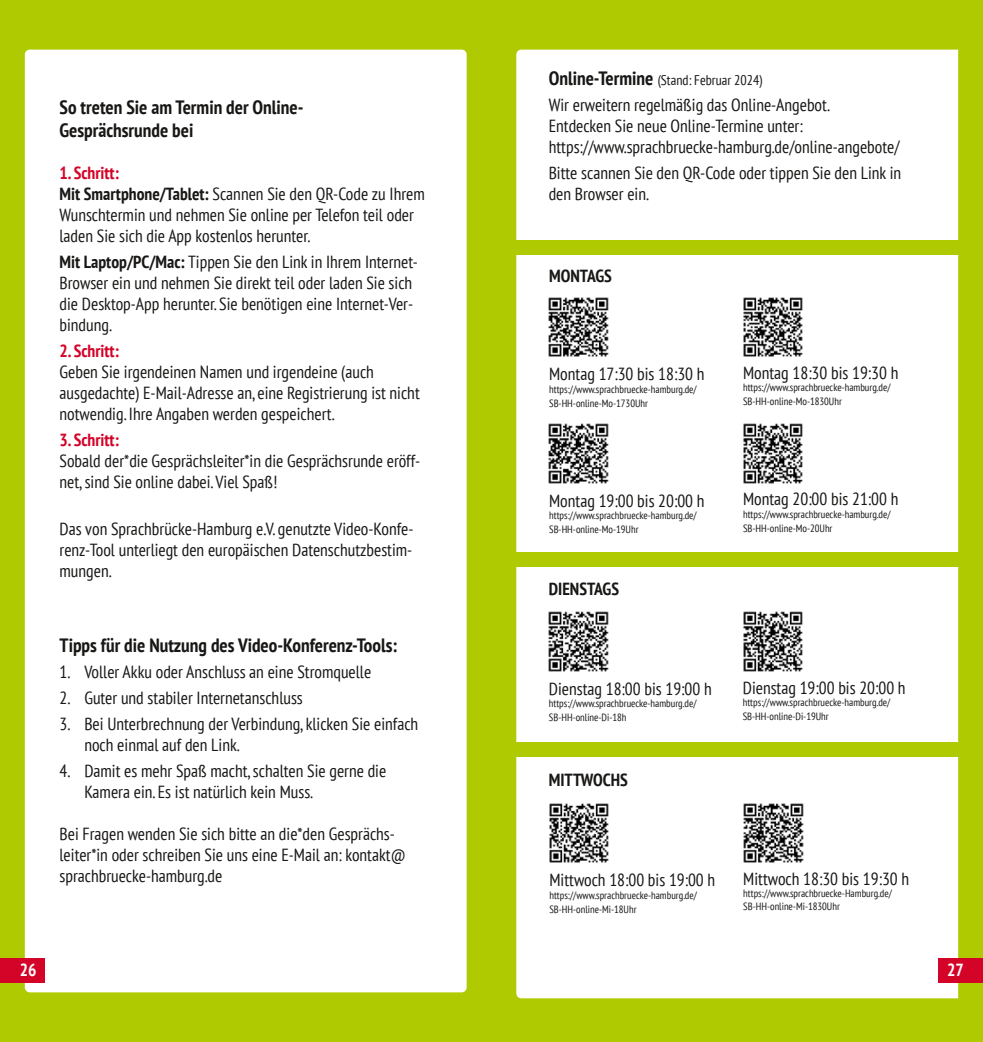
<style>
.page{position:relative;width:983px;height:1042px;background:#fff}
.page>*{position:absolute;margin:0;border:0;box-sizing:border-box;transform-origin:0 0}
.t1{font:700 condensed 19.25px/23.1px "PT Sans";color:#181716}
.t2{font:condensed 17.5px/21px "PT Sans";color:#181716}
.t3{font:700 condensed 17.5px "PT Sans";color:#181716}
.t4{font:700 condensed 17.5px "PT Sans";color:#d40328}
.t5{font:700 condensed 17.5px "PT Sans";color:#fff}
.t6{font:condensed 14px "PT Sans";color:#181716}
.t7{font:condensed 10.5px/14px "PT Sans";color:#181716}
.s1{font-weight:700;color:#d40328}
.s2{font-weight:700}
.s3{font-weight:700;font-size:19.25px}
</style>
<div class="page">
<div style="left:0;top:0;width:982px;height:1042px;background:#afca00"></div>
<div style="left:25px;top:50px;width:441px;height:942px;background:#fff;border-radius:5px"></div>
<div style="left:516px;top:50px;width:441px;height:948px;background:#fff"></div>
<div style="left:0;top:957px;width:45px;height:25px;background:#d40328"></div>
<div style="left:938px;top:957px;width:44px;height:25px;background:#d40328"></div>
<img style="left:540px;top:289px;width:76px;height:76px">
<img style="left:540px;top:416px;width:76px;height:75px">
<img style="left:540px;top:604px;width:76px;height:75px">
<img style="left:541px;top:795px;width:75px;height:75px">
<img style="left:735px;top:289px;width:75px;height:76px">
<img style="left:735px;top:416px;width:75px;height:75px">
<img style="left:735px;top:604px;width:75px;height:75px">
<img style="left:735px;top:795px;width:75px;height:75px">
<div style="left:476px;top:552px;width:506px;height:15px;background:#afca00"></div>
<div style="left:476px;top:742px;width:506px;height:15px;background:#afca00"></div>
<div style="left:476px;top:240px;width:506px;height:15px;background:#afca00"></div>
<p class="t1" style="left:60px;top:95px;width:245px">So treten Sie am Termin der Online-<br>Gesprächsrunde bei</p>
<p class="t2" style="left:60px;top:162px;width:366px"><span class="s1">1. Schritt:<br></span><span class="s2">Mit Smartphone/Tablet:</span> Scannen Sie den QR-Code zu Ihrem Wunschtermin und nehmen Sie online per Telefon teil oder laden Sie sich die App kostenlos herunter.</p>
<p class="t2" style="left:60px;top:251px;width:360px"><span class="s2">Mit Laptop/PC/Mac:</span> Tippen Sie den Link in Ihrem Internet-Browser ein und nehmen Sie direkt teil oder laden Sie sich die Desktop-App herunter. Sie benötigen eine Internet-Ver&shy;bindung.</p>
<p class="t4" style="left:60px;top:339px;width:61px">2. Schritt:</p>
<p class="t2" style="left:60px;top:361px;width:361px">Geben Sie irgendeinen Namen und irgendeine (auch ausgedachte) E-Mail-Adresse an, eine Registrierung ist nicht notwendig. Ihre Angaben werden gespeichert.</p>
<p class="t4" style="left:60px;top:428px;width:61px">3. Schritt:</p>
<p class="t2" style="left:60px;top:450px;width:362px">Sobald der*die Gesprächsleiter*in die Gesprächsrunde eröff&shy;net, sind Sie online dabei. Viel Spaß!</p>
<p class="t2" style="left:60px;top:518px;width:355px;text-align:justify">Das von Sprachbrücke-Hamburg e.V. genutzte Video-Konfe&shy;renz-Tool unterliegt den europäischen Datenschutzbestim&shy;mungen.</p>
<p class="t1" style="left:60px;top:633px;width:339px">Tipps für die Nutzung des Video-Konferenz-Tools:</p>
<p class="t2" style="left:60px;top:661px;width:313px">1. Voller Akku oder Anschluss an eine Stromquelle</p>
<p class="t2" style="left:60px;top:686px;width:245px">2. Guter und stabiler Internetanschluss</p>
<p class="t2" style="left:84px;top:712px;width:335px;text-indent:-25px">3. Bei Unterbrechnung der Verbindung, klicken Sie einfach noch einmal auf den Link.</p>
<p class="t2" style="left:84px;top:759px;width:303px;text-indent:-25px">4. Damit es mehr Spaß macht, schalten Sie gerne die<br>Kamera ein. Es ist natürlich kein Muss.</p>
<p class="t2" style="left:60px;top:822px;width:347px">Bei Fragen wenden Sie sich bitte an die*den Gesprächs&shy;leiter*in oder schreiben Sie uns eine E-Mail an: kontakt@ sprachbruecke-hamburg.de</p>
<p class="t6" style="left:548px;top:71px;width:215px"><span class="s3">Online-Termine</span> (Stand: Februar 2024)</p>
<p class="t2" style="left:548px;top:94px;width:352px">Wir erweitern regelmäßig das Online-Angebot.<br>Entdecken Sie neue Online-Termine unter: https://www.sprachbruecke-hamburg.de/online-angebote/</p>
<p class="t2" style="left:548px;top:162px;width:354px">Bitte scannen Sie den QR-Code oder tippen Sie den Link in den Browser ein.</p>
<p class="t3" style="left:549px;top:264px;width:64px">MONTAGS</p>
<p class="t2" style="left:549px;top:363px;width:157px">Montag 17:30 bis 18:30 h</p>
<p class="t7" style="left:549px;top:382px;width:149px">https://www.sprachbruecke-hamburg.de/<br>SB-HH-online-Mo-1730Uhr</p>
<p class="t2" style="left:742px;top:362px;width:157px">Montag 18:30 bis 19:30 h</p>
<p class="t7" style="left:742px;top:380px;width:149px">https://www.sprachbruecke-hamburg.de/<br>SB-HH-online-Mo-1830Uhr</p>
<p class="t2" style="left:549px;top:490px;width:157px">Montag 19:00 bis 20:00 h</p>
<p class="t7" style="left:549px;top:508px;width:149px">https://www.sprachbruecke-hamburg.de/<br>SB-HH-online-Mo-19Uhr</p>
<p class="t3" style="left:548px;top:577px;width:72px">DIENSTAGS</p>
<p class="t2" style="left:742px;top:488px;width:157px">Montag 20:00 bis 21:00 h</p>
<p class="t7" style="left:742px;top:507px;width:149px">https://www.sprachbruecke-hamburg.de/<br>SB-HH-online-Mo-20Uhr</p>
<p class="t2" style="left:548px;top:678px;width:164px">Dienstag 18:00 bis 19:00 h</p>
<p class="t7" style="left:548px;top:696px;width:149px">https://www.sprachbruecke-hamburg.de/<br>SB-HH-online-Di-18h</p>
<p class="t3" style="left:548px;top:768px;width:81px">MITTWOCHS</p>
<p class="t2" style="left:742px;top:676px;width:164px">Dienstag 19:00 bis 20:00 h</p>
<p class="t7" style="left:742px;top:695px;width:149px">https://www.sprachbruecke-hamburg.de/<br>SB-HH-online-Di-19Uhr</p>
<p class="t2" style="left:549px;top:869px;width:167px">Mittwoch 18:00 bis 19:00 h</p>
<p class="t7" style="left:549px;top:887px;width:149px">https://www.sprachbruecke-hamburg.de/<br>SB-HH-online-Mi-18Uhr</p>
<p class="t2" style="left:743px;top:867px;width:167px">Mittwoch 18:30 bis 19:30 h</p>
<p class="t7" style="left:743px;top:887px;width:150px;line-height:12.6px">https://www.sprachbruecke-Hamburg.de/<br>SB-HH-online-Mi-1830Uhr</p>
<p class="t5" style="left:20px;top:957px;width:18px">26</p>
<p class="t5" style="left:946px;top:957px;width:18px">27</p>
</div>
